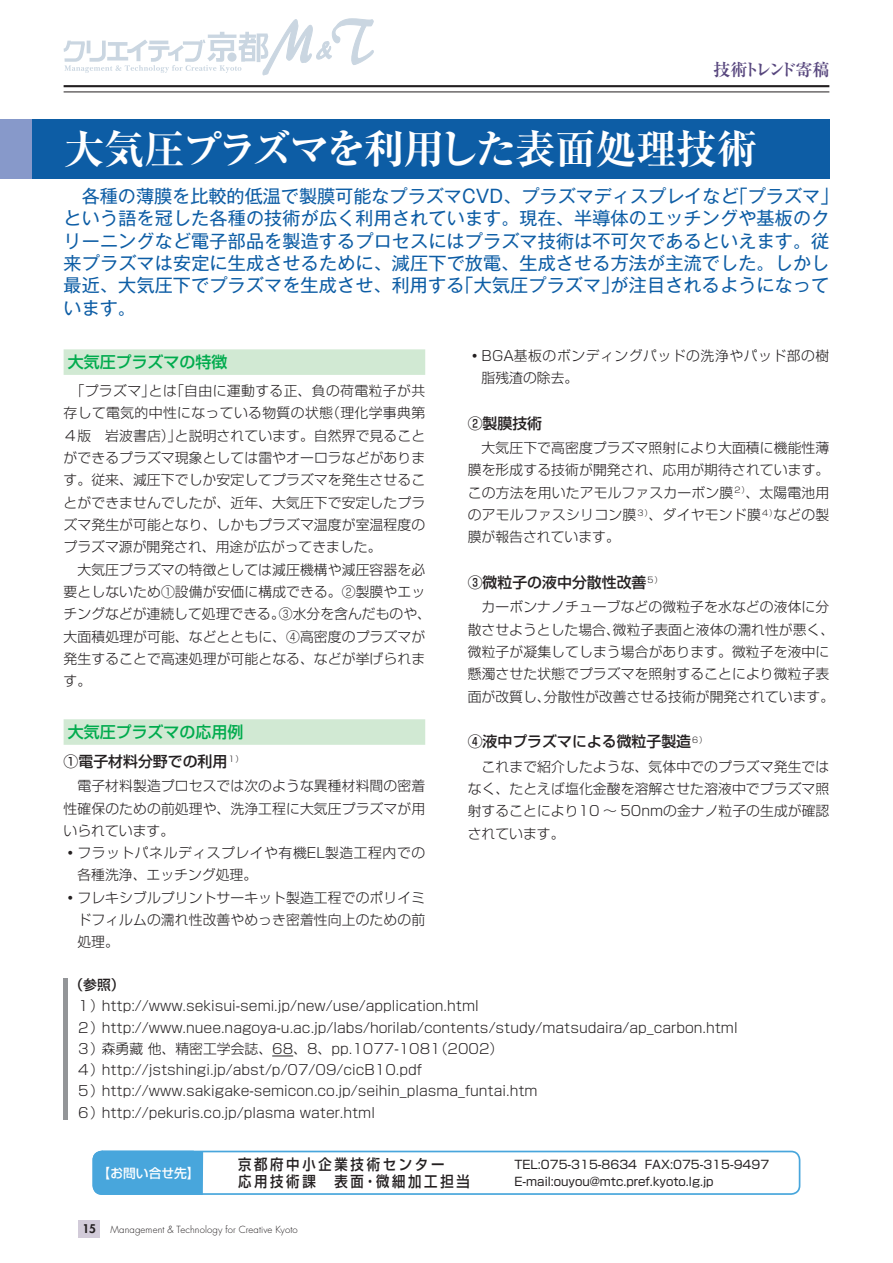
<style>
.page{position:relative;width:893px;height:1263px;background:#fff}
.page>*{position:absolute;margin:0;border:0;box-sizing:border-box;transform-origin:0 0}
.t1{font:40.35px "Ryumin Pr 6 Ex Bold 90 pv RKSJ H";letter-spacing:-.03em;color:#fff}
.t2{font:18px/22.4px "Gothic MB101 Pr 6 Regular 90 pv RKSJ H";letter-spacing:.01em;color:#0d5da5}
.t3{font:16.95px "Ryumin Pr 6 Bold 90 pv RKSJ H";letter-spacing:-.215em;color:#58477e}
.t4{font:15.9px "Shin Go Pr 6 Medium 90 pv RKSJ H";color:#00ab4d}
.t5{font:14.85px "Shin Go Pr 6 Medium 90 pv RKSJ H";color:#231f20}
.t6{font:14.85px/17px "Shin Go Pr 6 Medium 90 pv RKSJ H";letter-spacing:.2em;color:#231f20;scale:.9 1}
.t7{font:13.8px/22.4px "Shin Go Pr 6 Light 90 pv RKSJ H";letter-spacing:.005em;color:#231f20;text-align:justify}
.t8{font:13.8px/22.4px "Shin Go Pr 6 Light 90 pv RKSJ H";letter-spacing:.04em;color:#231f20}
.t9{font:13.8px "Shin Go Pr 6 Medium 90 pv RKSJ H";color:#231f20}
.t10{font:12.75px "Shin Go Pr 6 Medium 90 pv RKSJ H";color:#fff}
.t11{font:11.7px/17px "Shin Go Pr 6 Regular 90 pv RKSJ H";color:#231f20}
.t12{font:300 9.6px "Futura";letter-spacing:.01em;color:#231f20}
.s1{font-weight:800;font-size:11.7px}
</style>
<div class="page">
<div style="left:78px;top:1220px;width:22px;height:17px;background:#d2cbd9"></div>
<hr style="left:64px;top:92px;width:765px;height:1px;background:#231f20">
<hr style="left:64px;top:85px;width:765px;height:2px;background:#231f20">
<svg style="left:64px;top:18px;width:310px;height:58px"></svg>
<div style="left:0;top:119px;width:829px;height:60px;background:#0d5da5"></div>
<div style="left:0;top:119px;width:32px;height:60px;background:#8799ca"></div>
<div style="left:64px;top:349px;width:361px;height:26px;background:#d1e9d3"></div>
<div style="left:64px;top:719px;width:361px;height:26px;background:#d1e9d3"></div>
<div style="left:92px;top:1151px;width:708px;height:44px;border:2px solid #48a6dc;border-radius:9px"></div>
<div style="left:92px;top:1150px;width:112px;height:45px;background:#48a6dc"></div>
<hr style="left:102px;top:1151px;width:92px;height:1px;background:#48a6dc">
<svg style="left:272px;top:1056px;width:21px;height:1px"></svg>
<hr style="left:64px;top:978px;width:4px;height:141px;background:#939598">
<p class="t3" style="left:713px;top:63px;width:117px">技術トレンド寄稿</p>
<h1 class="t1" style="left:64px;top:134px;width:695px">大気圧プラズマを利用した表面処理技術</h1>
<p class="t2" style="left:64px;top:188px;width:776px;text-indent:18px">各種の薄膜を比較的低温で製膜可能なプラズマCVD、プラズマディスプレイなど「プラズマ」という語を冠した各種の技術が広く利用されています。現在、半導体のエッチングや基板のクリーニングなど電子部品を製造するプロセスにはプラズマ技術は不可欠であるといえます。従来プラズマは安定に生成させるために、減圧下で放電、生成させる方法が主流でした。しかし最近、大気圧下でプラズマを生成させ、利用する「大気圧プラズマ」が注目されるようになっています。</p>
<p class="t4" style="left:68px;top:356px;width:161px">大気圧プラズマの特徴</p>
<p class="t7" style="left:64px;top:381px;width:363px;text-indent:7px">「プラズマ」とは「自由に運動する正、負の荷電粒子が共存して電気的中性になっている物質の状態（理化学事典第４版　岩波書店）」と説明されています。自然界で見ることができるプラズマ現象としては雷やオーロラなどがあります。従来、減圧下でしか安定してプラズマを発生させることができませんでしたが、近年、大気圧下で安定したプラズマ発生が可能となり、しかもプラズマ温度が室温程度のプラズマ源が開発され、用途が広がってきました。</p>
<p class="t7" style="left:64px;top:560px;width:369px;text-align:left;text-indent:14px">大気圧プラズマの特徴としては減圧機構や減圧容器を必要としないため①設備が安価に構成できる。②製膜やエッチングなどが連続して処理できる。③水分を含んだものや、大面積処理が可能、などとともに、④高密度のプラズマが発生することで高速処理が可能となる、などが挙げられます。</p>
<p class="t4" style="left:68px;top:726px;width:177px">大気圧プラズマの応用例</p>
<p class="t5" style="left:64px;top:756px;width:181px">①電子材料分野での利用<sup>１）</sup></p>
<p class="t7" style="left:77px;top:777px;width:349px">電子材料製造プロセスでは次のような異種材料間の密着</p>
<p class="t7" style="left:64px;top:799px;width:363px">性確保のための前処理や、洗浄工程に大気圧プラズマが用</p>
<p class="t7" style="left:64px;top:821px;width:112px">いられています。</p>
<p class="t8" style="left:64px;top:844px;width:363px">・ フラットパネルディスプレイや有機EL製造工程内での</p>
<p class="t7" style="left:77px;top:866px;width:181px">各種洗浄、エッチング処理。</p>
<p class="t7" style="left:64px;top:888px;width:363px">・ フレキシブルプリントサーキット製造工程でのポリイミ</p>
<p class="t7" style="left:77px;top:911px;width:349px">ドフィルムの濡れ性改善やめっき密着性向上のための前</p>
<p class="t7" style="left:77px;top:933px;width:43px">処理。</p>
<p class="t8" style="left:481px;top:346px;width:349px;text-indent:-14px">・ BGA基板のボンディングパッドの洗浄やパッド部の樹脂残渣の除去。</p>
<p class="t5" style="left:468px;top:418px;width:76px">②製膜技術</p>
<p class="t7" style="left:468px;top:439px;width:363px;text-indent:14px">大気圧下で高密度プラズマ照射により大面積に機能性薄膜を形成する技術が開発され、応用が期待されています。この方法を用いたアモルファスカーボン膜<sup>２）</sup>、太陽電池用のアモルファスシリコン膜<sup>３）</sup>、ダイヤモンド膜<sup>４）</sup>などの製膜が報告されています。</p>
<p class="t5" style="left:468px;top:577px;width:196px">③微粒子の液中分散性改善<sup>５）</sup></p>
<p class="t7" style="left:468px;top:598px;width:368px;text-align:left;text-indent:14px">カーボンナノチューブなどの微粒子を水などの液体に分散させようとした場合、微粒子表面と液体の濡れ性が悪く、微粒子が凝集してしまう場合があります。微粒子を液中に懸濁させた状態でプラズマを照射することにより微粒子表面が改質し、分散性が改善させる技術が開発されています。</p>
<p class="t5" style="left:468px;top:736px;width:241px">④液中プラズマによる微粒子製造<sup>６）</sup></p>
<p class="t7" style="left:468px;top:757px;width:363px;text-indent:14px">これまで紹介したような、気体中でのプラズマ発生ではなく、たとえば塩化金酸を溶解させた溶液中でプラズマ照射することにより10 ～ 50nmの金ナノ粒子の生成が確認されています。</p>
<p class="t9" style="left:69px;top:980px;width:57px">（参照）</p>
<p class="t7" style="left:76px;top:997px;width:662px;line-height:21.3px;text-align:left">１）http://www.sekisui-semi.jp/new/use/application.html<br>２）http://www.nuee.nagoya-u.ac.jp/labs/horilab/contents/study/matsudaira/ap_carbon.html３）森勇藏 他、精密工学会誌、68、8、pp.1077-1081（2002）<br>４）http://jstshingi.jp/abst/p/07/09/cicB10.pdf<br>５）http://www.sakigake-semicon.co.jp/seihin_plasma_funtai.htm<br>６）http://pekuris.co.jp/plasma water.html</p>
<p class="t10" style="left:98px;top:1168px;width:104px">【お問い合せ先】</p>
<p class="t6" style="left:238px;top:1158px;width:259px">京都府中小企業技術センター<br>応用技術課　表面・微細加工担当</p>
<p class="t11" style="left:514px;top:1157px;width:256px">TEL:075-315-8634 FAX:075-315-9497<br>E-mail:ouyou@mtc.pref.kyoto.lg.jp</p>
<p class="t12" style="left:82px;top:1225px;width:217px"><span class="s1">15</span> Management &amp; Technology for Creative Kyoto</p>
</div>
